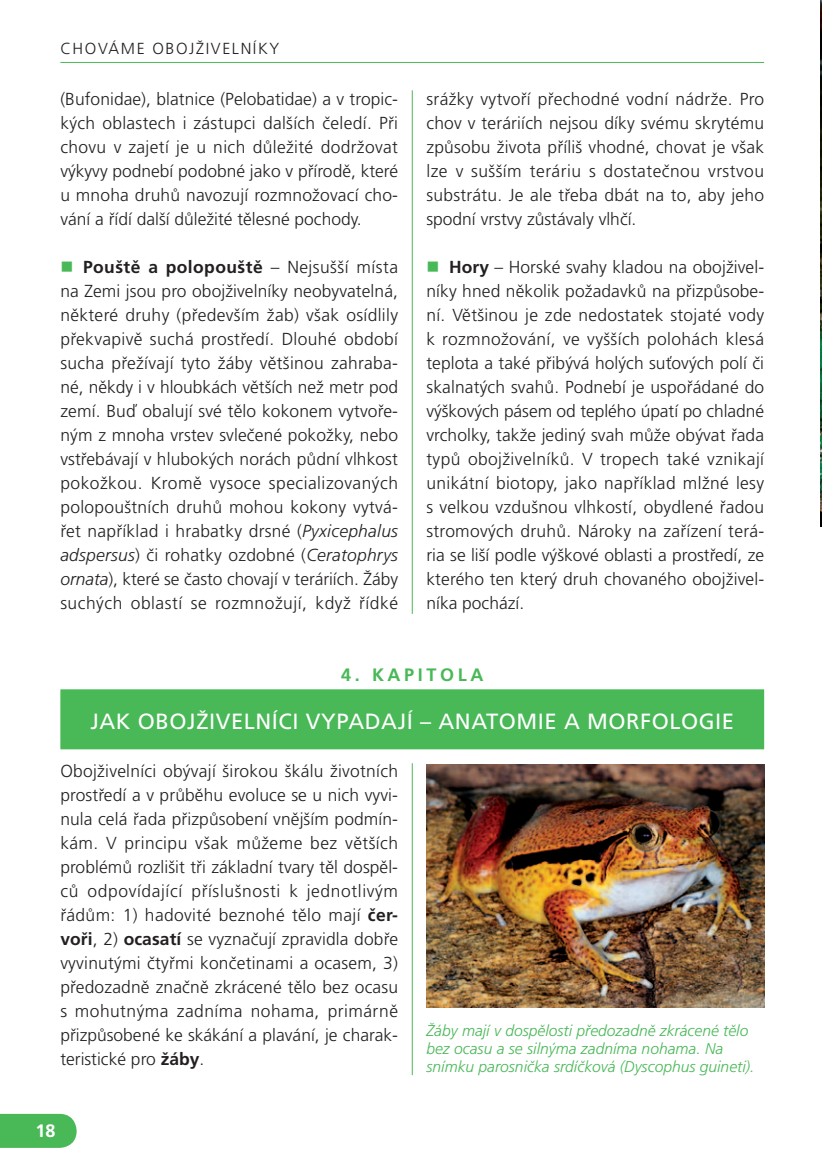
<style>
.page{position:relative;width:822px;height:1175px;background:#fff}
.page>*{position:absolute;margin:0;border:0;box-sizing:border-box;transform-origin:0 0}
.t1{font:22px "Frutiger CE";letter-spacing:.025em;color:#fff}
.t2{font:700 18px "Frutiger CE";letter-spacing:.2em;color:#49b857}
.t3{font:700 18px "Frutiger CE";color:#fff}
.t4{font:300 17.4px/24px "Frutiger CE";color:#231f20;text-align:justify}
.t5{font:300 16px "Frutiger CE";letter-spacing:.1em;color:#231f20}
.t6{font:italic 300 15.6px/18px "Frutiger CE";color:#49b857}
.s1{font-weight:700}
.s2{font-style:italic}
</style>
<div class="page">
<svg style="left:0;top:1114px;width:77px;height:34px;background:#52bb5f"></svg>
<hr style="left:60px;top:62px;width:703px;height:1px;background:#49b857">
<div style="left:60px;top:689px;width:703px;height:60px;background:#49b857"></div>
<hr style="left:411px;top:90px;width:1px;height:524px;background:#49b857">
<hr style="left:411px;top:763px;width:1px;height:312px;background:#49b857">
<img style="left:426px;top:764px;width:337px;height:243px">
<img style="left:820px;top:3px;width:1px;height:523px">
<p class="t5" style="left:60px;top:42px;width:220px">CHOVÁME OBOJŽIVELNÍKY</p>
<p class="t4" style="left:60px;top:88px;width:339px">(Bufonidae), blatnice (Pelobatidae) a v tropic&shy;kých oblastech i zástupci dalších čeledí. Při chovu v zajetí je u nich důležité dodržovat výkyvy podnebí podobné jako v přírodě, které u mnoha druhů navozují rozmnožovací cho&shy;vání a řídí další důležité tělesné pochody.</p>
<p class="t4" style="left:60px;top:256px;width:339px;text-indent:23px"><span class="s1">Pouště a polopouště</span> – Nejsušší místa na Zemi jsou pro obojživelníky neobyvatelná, některé druhy (především žab) však osídlily překvapivě suchá prostředí. Dlouhé období sucha přežívají tyto žáby většinou zahraba&shy;né, někdy i v hloubkách větších než metr pod zemí. Buď obalují své tělo kokonem vytvoře&shy;ným z mnoha vrstev svlečené pokožky, nebo vstřebávají v hlubokých norách půdní vlhkost pokožkou. Kromě vysoce specializovaných polopouštních druhů mohou kokony vytvá&shy;řet například i hrabatky drsné (<span class="s2">Pyxicephalus adspersus</span>) či rohatky ozdobné (<span class="s2">Ceratophrys ornata</span>), které se často chovají v teráriích. Žáby suchých oblastí se rozmnožují, když řídké</p>
<p class="t4" style="left:426px;top:88px;width:339px">srážky vytvoří přechodné vodní nádrže. Pro chov v teráriích nejsou díky svému skrytému způsobu života příliš vhodné, chovat je však lze v sušším teráriu s dostatečnou vrstvou substrátu. Je ale třeba dbát na to, aby jeho spodní vrstvy zůstávaly vlhčí.</p>
<p class="t4" style="left:426px;top:256px;width:339px;text-indent:23px"><span class="s1">Hory</span> – Horské svahy kladou na obojživel&shy;níky hned několik požadavků na přizpůsobe&shy;ní. Většinou je zde nedostatek stojaté vody k rozmnožování, ve vyšších polohách klesá teplota a také přibývá holých suťových polí či skalnatých svahů. Podnebí je uspořádané do výškových pásem od teplého úpatí po chladné vrcholky, takže jediný svah může obývat řada typů obojživelníků. V tropech také vznikají unikátní biotopy, jako například mlžné lesy s velkou vzdušnou vlhkostí, obydlené řadou stromových druhů. Nároky na zařízení terá&shy;ria se liší podle výškové oblasti a prostředí, ze kterého ten který druh chovaného obojživel&shy;níka pochází.</p>
<p class="t2" style="left:341px;top:667px;width:144px">4. KAPITOLA</p>
<p class="t1" style="left:90px;top:712px;width:645px">JAK OBOJŽIVELNÍCI VYPADAJÍ – ANATOMIE A MORFOLOGIE</p>
<p class="t4" style="left:60px;top:760px;width:339px">Obojživelníci obývají širokou škálu životních prostředí a v průběhu evoluce se u nich vyvi&shy;nula celá řada přizpůsobení vnějším podmín&shy;kám. V principu však můžeme bez větších problémů rozlišit tři základní tvary těl dospěl&shy;ců odpovídající příslušnosti k jednotlivým řádům: 1) hadovité beznohé tělo mají <span class="s1">čer&shy;voři</span>, 2) <span class="s1">ocasatí</span> se vyznačují zpravidla dobře vyvinutými čtyřmi končetinami a ocasem, 3) předozadně značně zkrácené tělo bez ocasu s mohutnýma zadníma nohama, primárně přizpůsobené ke skákání a plavání, je charak&shy;teristické pro <span class="s1">žáby</span>.</p>
<p class="t6" style="left:426px;top:1022px;width:329px">Žáby mají v dospělosti předozadně zkrácené tělo bez ocasu a se silnýma zadníma nohama. Na snímku parosnička srdíčková (Dyscophus guineti).</p>
<p class="t3" style="left:36px;top:1123px;width:22px">18</p>
</div>
